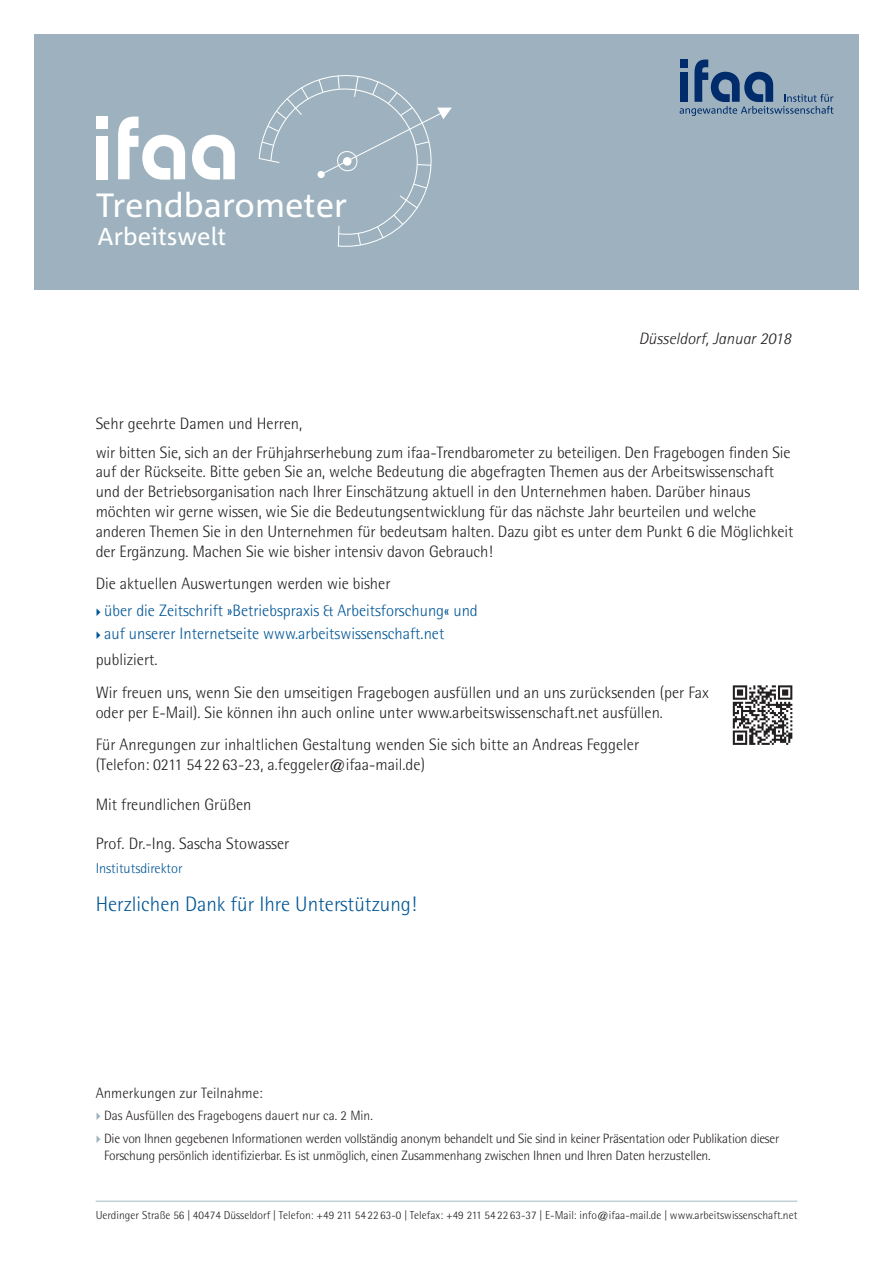
<style>
.page{position:relative;width:893px;height:1263px;background:#fff}
.page>*{position:absolute;margin:0;border:0;box-sizing:border-box;transform-origin:0 0}
.t1{font:33.6px "Corpid C1";color:#fff}
.t2{font:24.45px "Corpid C1";color:#fff}
.t3{font:300 21px "Rotis Semi Sans";color:#005595}
.t4{font:300 16.5px/19.8px "Rotis Semi Sans";letter-spacing:-.005em;color:#231f20}
.t5{font:300 16.5px/22.5px "Rotis Semi Sans";color:#005595}
.t6{font:italic 300 16.5px "Rotis Semi Sans";color:#231f20}
.t7{font:300 15px "Rotis Semi Sans";color:#231f20}
.t8{font:300 14.25px "Rotis Semi Sans";color:#005595}
.t9{font:300 13.5px/22.5px "Rotis Semi Sans";letter-spacing:-.015em;color:#231f20}
.t10{font:300 11.55px "Rotis Semi Sans";color:#231f20}
</style>
<div class="page">
<div style="left:34px;top:34px;width:825px;height:255px;background:#9db2be"></div>
<svg style="left:680px;top:60px;width:153px;height:56px"></svg>
<div style="left:96px;top:136px;width:12px;height:43px;background:#fff"></div>
<svg style="left:192px;top:135px;width:43px;height:45px"></svg>
<div style="left:96px;top:117px;width:12px;height:12px;background:#fff"></div>
<svg style="left:118px;top:117px;width:67px;height:63px"></svg>
<svg style="left:258px;top:75px;width:194px;height:172px"></svg>
<hr style="left:96px;top:1200px;width:701px;height:2px;background:#c1cfd7">
<svg style="left:733px;top:685px;width:59px;height:60px"></svg>
<h1 class="t1" style="left:96px;top:184px;width:253px">Trendbarometer</h1>
<h2 class="t2" style="left:97px;top:221px;width:130px">Arbeitswelt</h2>
<p class="t6" style="left:639px;top:329px;width:154px">Düsseldorf, Januar 2018</p>
<p class="t4" style="left:96px;top:410px;width:696px;line-height:28.3px">Sehr geehrte Damen und Herren,<br>wir bitten Sie, sich an der Frühjahrserhebung zum ifaa-Trendbarometer zu beteiligen. Den Fragebogen finden Sie</p>
<p class="t4" style="left:96px;top:462px;width:699px">auf der Rückseite. Bitte geben Sie an, welche Bedeutung die abgefragten Themen aus der Arbeitswissenschaft und der Betriebsorganisation nach Ihrer Einschätzung aktuell in den Unternehmen haben. Darüber hinaus möchten wir gerne wissen, wie Sie die Bedeutungsentwicklung für das nächste Jahr beurteilen und welche anderen Themen Sie in den Unternehmen für bedeutsam halten. Dazu gibt es unter dem Punkt 6 die Möglichkeit der Ergänzung. Machen Sie wie bisher intensiv davon Gebrauch!</p>
<p class="t4" style="left:96px;top:574px;width:296px">Die aktuellen Auswertungen werden wie bisher</p>
<p class="t5" style="left:104px;top:599px;width:375px">über die Zeitschrift »Betriebspraxis &amp; Arbeitsforschung« und auf unserer Internetseite www.arbeitswissenschaft.net</p>
<p class="t4" style="left:96px;top:643px;width:615px;line-height:32.5px">publiziert.<br>Wir freuen uns, wenn Sie den umseitigen Fragebogen ausfüllen und an uns zurücksenden (per Fax</p>
<p class="t4" style="left:96px;top:696px;width:569px;line-height:32.5px">oder per E-Mail). Sie können ihn auch online unter www.arbeitswissenschaft.net ausfüllen.<br>Für Anregungen zur inhaltlichen Gestaltung wenden Sie sich bitte an Andreas Feggeler</p>
<p class="t4" style="left:96px;top:754px;width:331px">(Telefon: 0211 54 22 63-23, a.feggeler@ifaa-mail.de)</p>
<p class="t4" style="left:96px;top:794px;width:157px">Mit freundlichen Grüßen</p>
<p class="t4" style="left:96px;top:834px;width:195px">Prof. Dr.-Ing. Sascha Stowasser</p>
<p class="t8" style="left:96px;top:860px;width:88px">Institutsdirektor</p>
<p class="t3" style="left:96px;top:892px;width:322px">Herzlichen Dank für Ihre Unterstützung!</p>
<p class="t7" style="left:96px;top:1084px;width:169px">Anmerkungen zur Teilnahme:</p>
<p class="t9" style="left:104px;top:1105px;width:677px">Das Ausfüllen des Fragebogens dauert nur ca. 2 Min.<br>Die von Ihnen gegebenen Informationen werden vollständig anonym behandelt und Sie sind in keiner Präsentation oder Publikation dieser</p>
<p class="t9" style="left:104px;top:1144px;width:608px">Forschung persönlich identifizierbar. Es ist unmöglich, einen Zusammenhang zwischen Ihnen und Ihren Daten herzustellen.</p>
<p class="t10" style="left:96px;top:1208px;width:703px">Uerdinger Straße 56 | 40474 Düsseldorf | Telefon: +49 211 54 22 63-0 | Telefax: +49 211 54 22 63-37 | E-Mail: info@ifaa-mail.de | www.arbeitswissenschaft.net</p>
</div>
